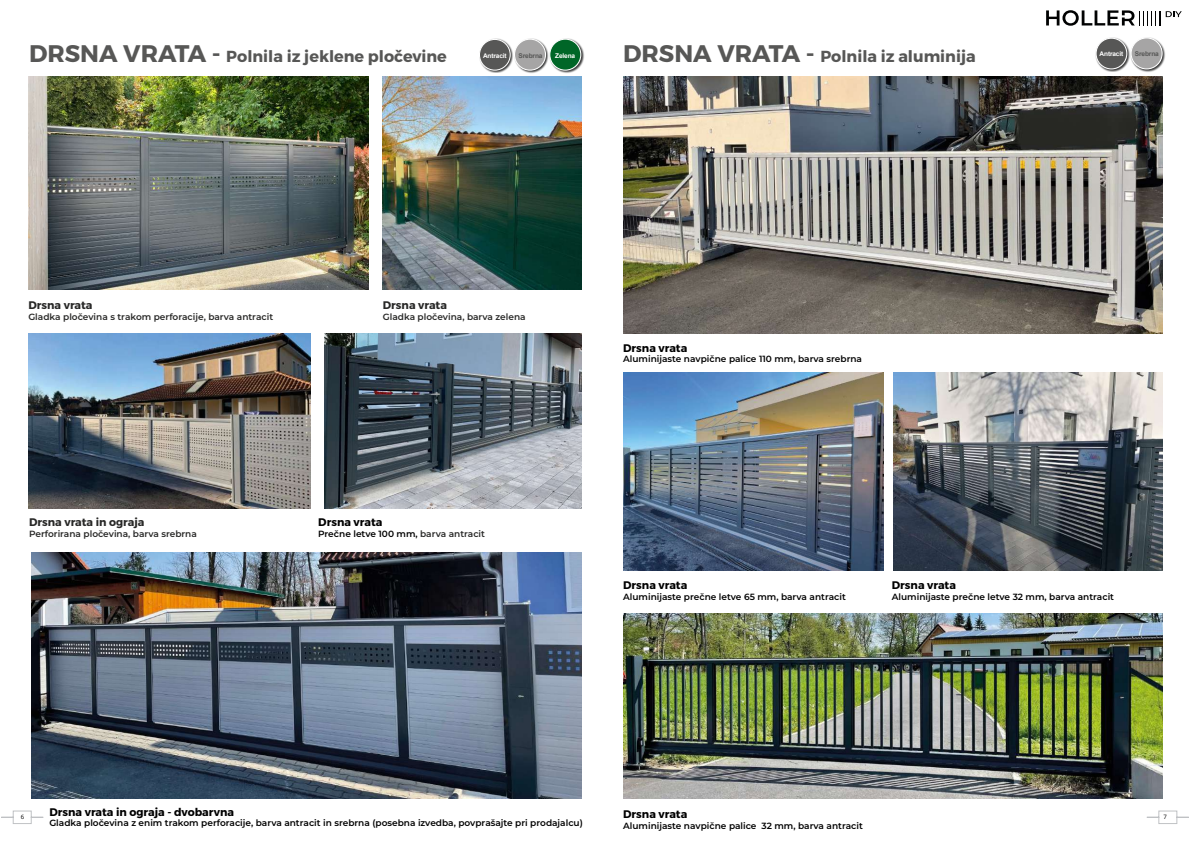
<style>
.page{position:relative;width:1191px;height:842px;background:#fff}
.page>*{position:absolute;margin:0;border:0;box-sizing:border-box;transform-origin:0 0}
.t1{font:700 16px "Montserrat";color:#575756}
.t2{font:700 11px "Montserrat";color:#000}
.t3{font:700 11px "Montserrat";color:#282827}
.t4{font:600 9px "Montserrat";color:#000}
.t5{font:600 9px "Montserrat";color:#282827}
.t6{font:700 6.5px "Arial";letter-spacing:-.02em;color:#fff}
.t7{font:700 6.5px "Arial";letter-spacing:-.02em;color:#575756}
.t8{font:6px "Open Sans";color:#000}
.s1{font-size:24px}
.s2{color:#282827}
</style>
<div class="page">
<svg style="left:1046px;top:10px;width:135px;height:16px"></svg>
<svg style="left:1146px;top:810px;width:43px;height:14px"></svg>
<svg style="left:1px;top:810px;width:43px;height:14px"></svg>
<img style="left:28px;top:77px;width:341px;height:212px">
<img style="left:382px;top:77px;width:199px;height:212px">
<img style="left:28px;top:334px;width:282px;height:175px">
<img style="left:325px;top:334px;width:256px;height:175px">
<img style="left:31px;top:553px;width:550px;height:245px">
<img style="left:623px;top:77px;width:539px;height:257px">
<img style="left:623px;top:372px;width:260px;height:199px">
<img style="left:893px;top:372px;width:269px;height:199px">
<img style="left:623px;top:614px;width:539px;height:184px">
<div style="left:479px;top:39px;width:34px;height:34px;background:#000;opacity:.75"></div>
<div style="left:479px;top:39px;width:31px;height:31px;background:#575756;border-radius:50%"></div>
<div style="left:479px;top:39px;width:32px;height:32px;border:1px solid #fff;border-radius:50%"></div>
<div style="left:514px;top:38px;width:35px;height:36px;background:#000;opacity:.75"></div>
<div style="left:514px;top:39px;width:31px;height:31px;background:#a6a5a5;border-radius:50%"></div>
<div style="left:514px;top:39px;width:32px;height:32px;border:1px solid #fff;border-radius:50%"></div>
<div style="left:549px;top:38px;width:35px;height:36px;background:#000;opacity:.75"></div>
<div style="left:550px;top:39px;width:31px;height:31px;background:#006627;border-radius:50%"></div>
<div style="left:549px;top:39px;width:32px;height:32px;border:1px solid #fff;border-radius:50%"></div>
<div style="left:1095px;top:37px;width:35px;height:35px;background:#000;opacity:.75"></div>
<div style="left:1096px;top:38px;width:30px;height:31px;background:#575756;border-radius:50%"></div>
<div style="left:1095px;top:38px;width:32px;height:31px;border:1px solid #fff;border-radius:50%"></div>
<div style="left:1130px;top:37px;width:35px;height:35px;background:#000;opacity:.75"></div>
<div style="left:1131px;top:38px;width:31px;height:31px;background:#a6a5a5;border-radius:50%"></div>
<div style="left:1130px;top:37px;width:32px;height:32px;border:1px solid #fff;border-radius:50%"></div>
<h1 class="t1" style="left:29px;top:46px;width:419px"><span class="s1">DRSNA VRATA -</span> Polnila iz jeklene pločevine</h1>
<h1 class="t1" style="left:623px;top:46px;width:354px"><span class="s1">DRSNA VRATA -</span> Polnila iz aluminija</h1>
<p class="t6" style="left:483px;top:51px;width:25px">Antracit</p>
<p class="t7" style="left:518px;top:51px;width:25px">Srebrna</p>
<p class="t6" style="left:555px;top:51px;width:21px">Zelena</p>
<p class="t6" style="left:1099px;top:50px;width:25px">Antracit</p>
<p class="t7" style="left:1135px;top:50px;width:25px">Srebrna</p>
<p class="t3" style="left:28px;top:298px;width:66px">Drsna vrata</p>
<p class="t5" style="left:28px;top:310px;width:246px">Gladka pločevina s trakom perforacije, barva antracit</p>
<p class="t3" style="left:383px;top:298px;width:66px">Drsna vrata</p>
<p class="t5" style="left:383px;top:310px;width:144px">Gladka pločevina, barva zelena</p>
<p class="t3" style="left:29px;top:515px;width:117px">Drsna vrata in ograja</p>
<p class="t5" style="left:29px;top:527px;width:169px">Perforirana pločevina, barva srebrna</p>
<p class="t2" style="left:318px;top:515px;width:66px">Drsna vrata</p>
<p class="t4" style="left:318px;top:527px;width:168px">Prečne letve 100 mm, <span class="s2">barva antracit</span></p>
<p class="t2" style="left:623px;top:341px;width:66px">Drsna vrata</p>
<p class="t4" style="left:623px;top:353px;width:240px">Aluminijaste navpične palice 110 mm, barva srebrna</p>
<p class="t2" style="left:623px;top:578px;width:66px">Drsna vrata</p>
<p class="t4" style="left:623px;top:590px;width:224px">Aluminijaste prečne letve 65 mm, barva antracit</p>
<p class="t2" style="left:891px;top:578px;width:66px">Drsna vrata</p>
<p class="t4" style="left:891px;top:590px;width:224px">Aluminijaste prečne letve 32 mm, barva antracit</p>
<p class="t2" style="left:49px;top:805px;width:186px">Drsna vrata in ograja - dvobarvna</p>
<p class="t4" style="left:49px;top:817px;width:535px">Gladka pločevina z enim trakom perforacije, barva antracit in srebrna (posebna izvedba, povprašajte pri prodajalcu)</p>
<p class="t2" style="left:623px;top:807px;width:66px">Drsna vrata</p>
<p class="t4" style="left:623px;top:819px;width:241px">Aluminijaste navpične palice 32 mm, barva antracit</p>
<p class="t8" style="left:21px;top:812px;width:5px">6</p>
<p class="t8" style="left:1163px;top:812px;width:5px">7</p>
</div>
